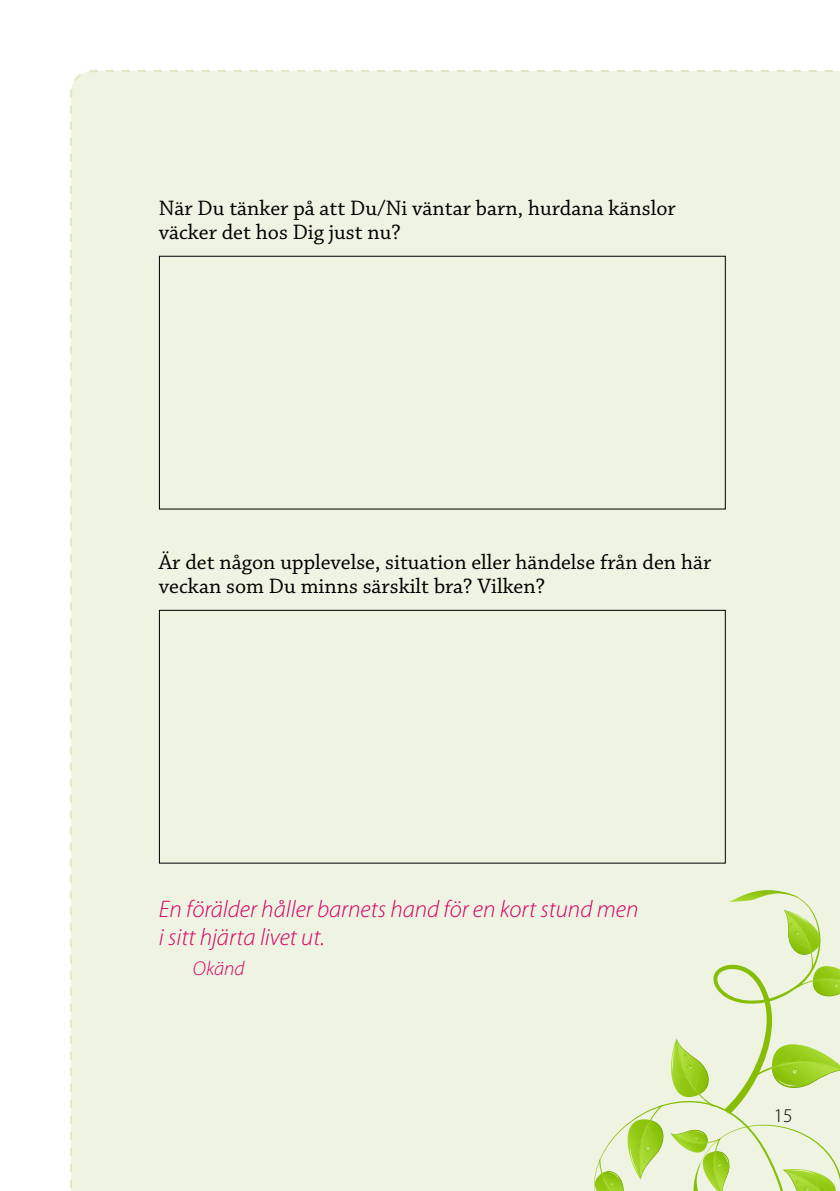
<style>
.page{position:relative;width:840px;height:1191px;background:#fff}
.page>*{position:absolute;margin:0;border:0;box-sizing:border-box;transform-origin:0 0}
.t1{font:italic 300 24px/28px "Myriad Pro";color:#d40065}
.t2{font:22px/24px "Chaparral Pro";color:#000}
.t3{font:italic 300 20px "Myriad Pro";color:#d40065}
.t4{font:300 19.4px "Myriad Pro";color:#000}
</style>
<div class="page">
<div style="left:70px;top:70px;width:769px;height:1121px;background:#eff3e1"></div>
<svg style="left:587px;top:889px;width:253px;height:302px;background:#e1ecc3"></svg>
<div style="left:159px;top:610px;width:566px;height:253px;border:1px solid #000"></div>
<p class="t2" style="left:159px;top:197px;width:518px">När Du tänker på att Du/Ni väntar barn, hurdana känslor väcker det hos Dig just nu?</p>
<p class="t2" style="left:159px;top:551px;width:553px">Är det någon upplevelse, situation eller händelse från den här veckan som Du minns särskilt bra? Vilken?</p>
<p class="t1" style="left:159px;top:895px;width:480px">En förälder håller barnets hand för en kort stund men i sitt hjärta livet ut.</p>
<p class="t3" style="left:193px;top:958px;width:53px">Okänd</p>
<p class="t4" style="left:773px;top:1104px;width:20px">15</p>
</div>
